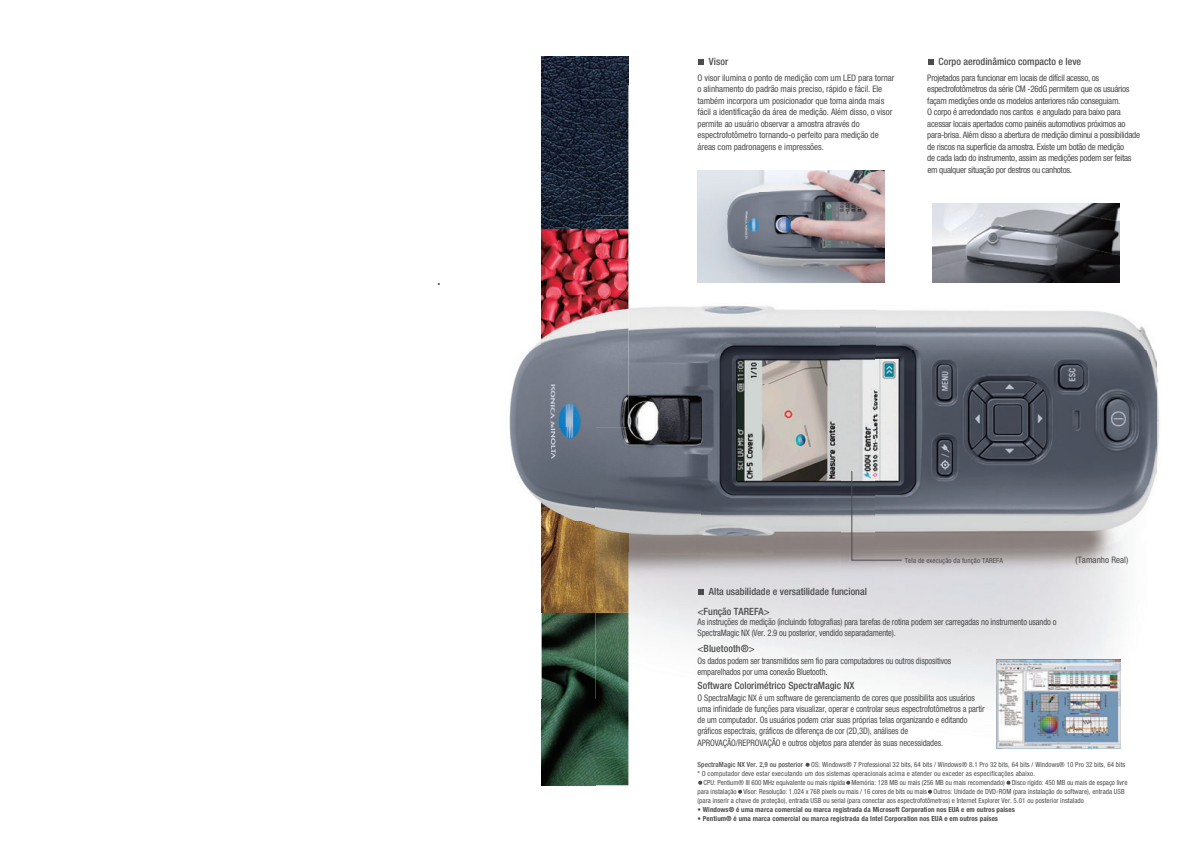
<style>
.page{position:relative;width:1191px;height:842px;background:#fff}
.page>*{position:absolute;margin:0;border:0;box-sizing:border-box;transform-origin:0 0}
.t1{font:condensed 18px "Helvetica Neue";color:#4b4c4d}
.t2{font:500 condensed 10px/19.7px "Helvetica Neue";color:#4b4c4d}
.t3{font:condensed 9px/11.5px "Helvetica Neue";letter-spacing:-.015em;color:#4b4c4d}
.t4{font:condensed 9px/11.2px "Helvetica Neue";letter-spacing:-.015em;color:#4b4c4d;scale:.95 1}
.t5{font:condensed 9px "Helvetica Neue";letter-spacing:.01em;color:#4b4c4d}
.t6{font:condensed 7px/9px "Helvetica Neue";letter-spacing:.005em;color:#4b4c4d}
.t7{font:700 condensed 7px "Helvetica Neue";letter-spacing:.01em;color:#4b4c4d}
.s1{font-weight:500}
</style>
<div class="page">
<img style="left:541px;top:57px;width:54px;height:556px">
<img style="left:541px;top:613px;width:87px;height:172px">
<img style="left:541px;top:85px;width:22px;height:213px">
<img style="left:562px;top:229px;width:33px;height:1px">
<img style="left:509px;top:340px;width:32px;height:162px">
<img style="left:595px;top:57px;width:33px;height:159px">
<img style="left:628px;top:183px;width:1px;height:33px">
<img style="left:884px;top:183px;width:1px;height:33px">
<img style="left:628px;top:216px;width:72px;height:203px">
<img style="left:875px;top:216px;width:285px;height:533px">
<img style="left:700px;top:282px;width:175px;height:390px">
<img style="left:628px;top:419px;width:72px;height:339px">
<img style="left:595px;top:216px;width:33px;height:397px">
<svg style="left:698px;top:59px;width:6px;height:6px"></svg>
<svg style="left:928px;top:59px;width:6px;height:6px"></svg>
<img style="left:932px;top:203px;width:187px;height:79px">
<img style="left:697px;top:170px;width:187px;height:112px">
<svg style="left:698px;top:589px;width:6px;height:6px"></svg>
<svg style="left:851px;top:471px;width:51px;height:90px;background:#89898d"></svg>
<img style="left:996px;top:659px;width:124px;height:89px">
<svg style="left:805px;top:763px;width:4px;height:4px"></svg>
<svg style="left:698px;top:781px;width:4px;height:4px"></svg>
<svg style="left:846px;top:781px;width:4px;height:4px"></svg>
<svg style="left:1006px;top:781px;width:4px;height:4px"></svg>
<svg style="left:738px;top:790px;width:4px;height:4px"></svg>
<svg style="left:928px;top:790px;width:4px;height:4px"></svg>
<h1 class="t1" style="left:437px;top:269px;width:6px">.</h1>
<p class="t2" style="left:709px;top:51px;width:21px">Visor</p>
<p class="t3" style="left:697px;top:72px;width:198px">O visor ilumina o ponto de medição com um LED para tornar o alinhamento do padrão mais preciso, rápido e fácil. Ele também incorpora um posicionador que torna ainda mais fácil a identificação da área de medição. Além disso, o visor permite ao usuário observar a amostra através do espectrofotômetro tornando-o perfeito para medição de áreas com padronagens e impressões.</p>
<p class="t2" style="left:938px;top:51px;width:144px">Corpo aerodinâmico compacto e leve</p>
<p class="t3" style="left:927px;top:72px;width:214px">Projetados para funcionar em locais de difícil acesso, os espectrofotômetros da série CM -26dG permitem que os usuários façam medições onde os modelos anteriores não conseguiam.<br>O corpo é arredondado nos cantos e angulado para baixo para acessar locais apertados como painéis automotivos próximos ao para-brisa. Além disso a abertura de medição diminui a possibilidade de riscos na superfície da amostra. Existe um botão de medição<br>de cada lado do instrumento, assim as medições podem ser feitas em qualquer situação por destros ou canhotos.</p>
<p class="t6" style="left:905px;top:555px;width:99px">Tela de execução da função TAREFA</p>
<p class="t5" style="left:1075px;top:555px;width:54px">(Tamanho Real)</p>
<p class="t2" style="left:697px;top:581px;width:171px;text-indent:11px">Alta usabilidade e versatilidade funcional &lt;Função TAREFA&gt;</p>
<p class="t4" style="left:697px;top:617px;width:379px;line-height:10.3px">As instruções de medição (incluindo fotografias) para tarefas de rotina podem ser carregadas no instrumento usando o<br>SpectraMagic NX (Ver. 2.9 ou posterior, vendido separadamente).</p>
<p class="t2" style="left:697px;top:638px;width:59px">&lt;Bluetooth®&gt;</p>
<p class="t4" style="left:697px;top:655px;width:268px">Os dados podem ser transmitidos sem fio para computadores ou outros dispositivos emparelhados por uma conexão Bluetooth.</p>
<p class="t2" style="left:697px;top:676px;width:158px">Software Colorimétrico SpectraMagic NX</p>
<p class="t4" style="left:697px;top:692px;width:304px">O SpectraMagic NX é um software de gerenciamento de cores que possibilita aos usuários uma infinidade de funções para visualizar, operar e controlar seus espectrofotômetros a partir de um computador. Os usuários podem criar suas próprias telas organizando e editando gráficos espectrais, gráficos de diferença de cor (2D,3D), análises de APROVAÇÃO/REPROVAÇÃO e outros objetos para atender às suas necessidades.</p>
<p class="t6" style="left:697px;top:760px;width:429px"><span class="s1">SpectraMagic NX Ver. 2,9 ou posterior</span> OS: Windows® 7 Professional 32 bits, 64 bits / Windows® 8.1 Pro 32 bits, 64 bits / Windows® 10 Pro 32 bits, 64 bits * O computador deve estar executando um dos sistemas operacionais acima e atender ou exceder as especificações abaixo.</p>
<p class="t6" style="left:697px;top:778px;width:431px;text-indent:6px">CPU: Pentium® III 600 MHz equivalente ou mais rápida Memória: 128 MB ou mais (256 MB ou mais recomendado) Disco rígido: 450 MB ou mais de espaço livre para instalação Visor: Resolução: 1.024 x 768 pixels ou mais / 16 cores de bits ou mais Outros: Unidade de DVD-ROM (para instalação do software), entrada USB</p>
<p class="t7" style="left:697px;top:814px;width:302px">• Pentium® é uma marca comercial ou marca registrada da Intel Corporation nos EUA e em outros países</p>
<p class="t6" style="left:697px;top:796px;width:388px">(para inserir a chave de proteção), entrada USB ou serial (para conectar aos espectrofotômetros) e Internet Explorer Ver. 5.01 ou posterior instalado</p>
<p class="t7" style="left:697px;top:806px;width:319px">• Windows® é uma marca comercial ou marca registrada da Microsoft Corporation nos EUA e em outros países</p>
</div>
